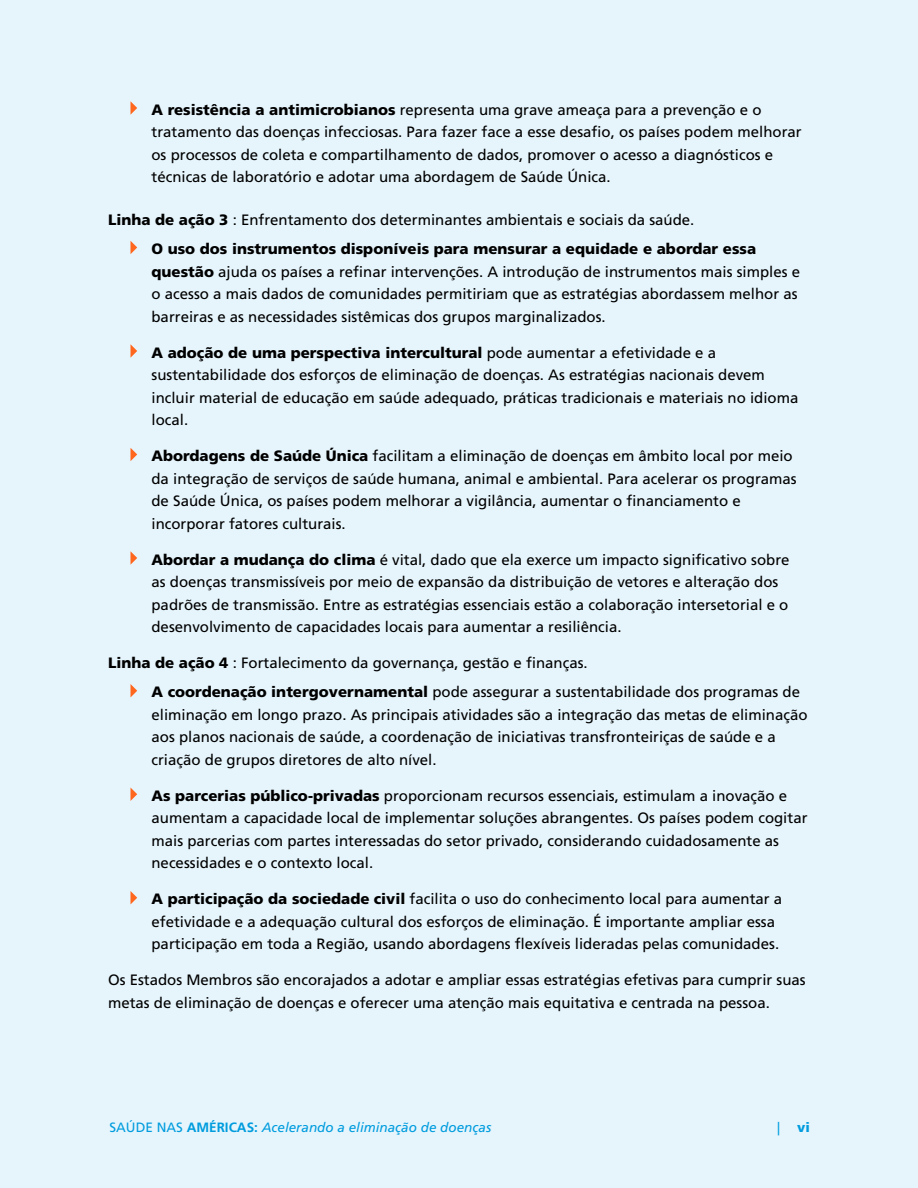
<style>
.page{position:relative;width:918px;height:1188px;background:#e6f5fc}
.page>*{position:absolute;margin:0;border:0;box-sizing:border-box;transform-origin:0 0}
.t1{font:15px/22.5px "Frutiger LT Pro";color:#000}
.t2{font:900 15px/29.2px "Frutiger LT Pro";color:#000}
.t3{font:italic 13.5px "Frutiger LT Pro";color:#009cde}
.t4{font:900 13.5px "Frutiger LT Pro";color:#009cde}
.t5{font:13.5px "Frutiger LT Pro";color:#009cde}
.s1{font-weight:900}
.s2{font-weight:400}
.s3{font-style:normal}
.s4{font-weight:700;font-style:normal}
</style>
<div class="page">
<svg style="left:130px;top:101px;width:7px;height:14px"></svg>
<svg style="left:130px;top:241px;width:7px;height:13px"></svg>
<svg style="left:130px;top:344px;width:7px;height:14px"></svg>
<svg style="left:130px;top:448px;width:7px;height:13px"></svg>
<svg style="left:130px;top:551px;width:7px;height:14px"></svg>
<svg style="left:130px;top:684px;width:7px;height:13px"></svg>
<svg style="left:130px;top:787px;width:7px;height:14px"></svg>
<svg style="left:130px;top:891px;width:7px;height:13px"></svg>
<p class="t1" style="left:152px;top:98px;width:652px"><span class="s1">A resistência a antimicrobianos</span> representa uma grave ameaça para a prevenção e o tratamento das doenças infecciosas. Para fazer face a esse desafio, os países podem melhorar os processos de coleta e compartilhamento de dados, promover o acesso a diagnósticos e técnicas de laboratório e adotar uma abordagem de Saúde Única.</p>
<p class="t2" style="left:152px;top:205px;width:606px;text-indent:-44px">Linha de ação 3 <span class="s2">: Enfrentamento dos determinantes ambientais e sociais da saúde.<br></span>O uso dos instrumentos disponíveis para mensurar a equidade e abordar essa</p>
<p class="t1" style="left:152px;top:260px;width:650px"><span class="s1">questão</span> ajuda os países a refinar intervenções. A introdução de instrumentos mais simples e o acesso a mais dados de comunidades permitiriam que as estratégias abordassem melhor as barreiras e as necessidades sistêmicas dos grupos marginalizados.</p>
<p class="t1" style="left:152px;top:341px;width:648px"><span class="s1">A adoção de uma perspectiva intercultural</span> pode aumentar a efetividade e a sustentabilidade dos esforços de eliminação de doenças. As estratégias nacionais devem incluir material de educação em saúde adequado, práticas tradicionais e materiais no idioma local.</p>
<p class="t1" style="left:152px;top:445px;width:647px"><span class="s1">Abordagens de Saúde Única</span> facilitam a eliminação de doenças em âmbito local por meio da integração de serviços de saúde humana, animal e ambiental. Para acelerar os programas de Saúde Única, os países podem melhorar a vigilância, aumentar o financiamento e incorporar fatores culturais.</p>
<p class="t1" style="left:152px;top:548px;width:640px"><span class="s1">Abordar a mudança do clima</span> é vital, dado que ela exerce um impacto significativo sobre as doenças transmissíveis por meio de expansão da distribuição de vetores e alteração dos padrões de transmissão. Entre as estratégias essenciais estão a colaboração intersetorial e o desenvolvimento de capacidades locais para aumentar a resiliência.</p>
<p class="t1" style="left:152px;top:648px;width:650px;line-height:29.2px;text-indent:-44px"><span class="s1">Linha de ação 4</span> : Fortalecimento da governança, gestão e finanças.<br><span class="s1">A coordenação intergovernamental</span> pode assegurar a sustentabilidade dos programas de</p>
<p class="t1" style="left:152px;top:704px;width:658px">eliminação em longo prazo. As principais atividades são a integração das metas de eliminação aos planos nacionais de saúde, a coordenação de iniciativas transfronteiriças de saúde e a criação de grupos diretores de alto nível.</p>
<p class="t1" style="left:152px;top:785px;width:658px"><span class="s1">As parcerias público-privadas</span> proporcionam recursos essenciais, estimulam a inovação e aumentam a capacidade local de implementar soluções abrangentes. Os países podem cogitar mais parcerias com partes interessadas do setor privado, considerando cuidadosamente as necessidades e o contexto local.</p>
<p class="t1" style="left:152px;top:888px;width:632px"><span class="s1">A participação da sociedade civil</span> facilita o uso do conhecimento local para aumentar a efetividade e a adequação cultural dos esforços de eliminação. É importante ampliar essa participação em toda a Região, usando abordagens flexíveis lideradas pelas comunidades.</p>
<p class="t1" style="left:108px;top:969px;width:699px">Os Estados Membros são encorajados a adotar e ampliar essas estratégias efetivas para cumprir suas metas de eliminação de doenças e oferecer uma atenção mais equitativa e centrada na pessoa.</p>
<p class="t3" style="left:110px;top:1119px;width:383px"><span class="s3">SAÚDE NAS</span> <span class="s4">AMÉRICAS:</span> Acelerando a eliminação de doenças</p>
<p class="t5" style="left:777px;top:1119px;width:4px">|</p>
<p class="t4" style="left:797px;top:1119px;width:14px">vi</p>
</div>
